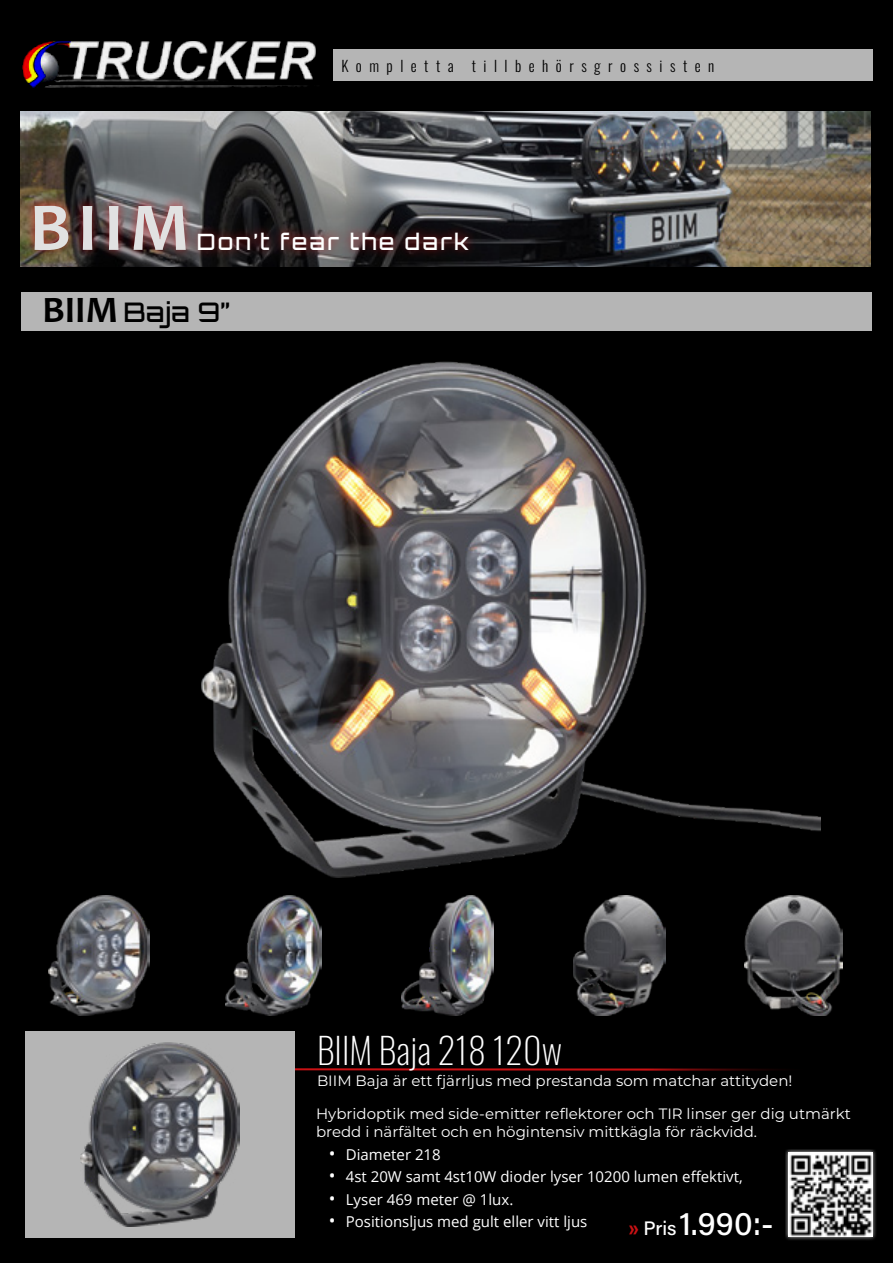
<style>
.page{position:relative;width:893px;height:1263px;background:#000}
.page>*{position:absolute;margin:0;border:0;box-sizing:border-box;transform-origin:0 0}
.t1{font:700 69px "Candara";color:#e1e1e1}
.t2{font:200 36px "Oswald";color:#fff}
.t3{font:500 33px "Acumin Pro";color:#fff}
.t4{font:500 27px "Orbitron";color:#000}
.t5{font:500 22.5px "Orbitron";letter-spacing:.1em;color:#fff}
.t6{font:15px/18px "Montserrat";color:#fff}
.t7{font:15px "Open Sans";color:#fff}
.t8{font:300 15px "Oswald";letter-spacing:.5em;color:#000}
.s1{font-family:"Candara";font-weight:700;font-size:37.5px}
.s2{font-size:18px}
.s3{font-family:"Aktiv Grotesk";font-size:19.5px;color:#ca1114}
.s4{font-size:19.5px}
</style>
<div class="page">
<img style="left:21px;top:112px;width:850px;height:155px">
<div style="left:25px;top:196px;width:453px;height:63px;background:#cd1719;opacity:.64"></div>
<img style="left:22px;top:41px;width:294px;height:47px">
<div style="left:333px;top:49px;width:540px;height:32px;background:#b5b5b5"></div>
<hr style="left:295px;top:1068px;width:525px;height:3px;background:#ca1114">
<div style="left:25px;top:1031px;width:269px;height:207px;background:#b5b5b5"></div>
<img style="left:80px;top:1042px;width:159px;height:184px">
<div style="left:785px;top:1149px;width:92px;height:92px;background:#fff;opacity:.75"></div>
<img style="left:789px;top:1152px;width:84px;height:85px">
<div style="left:21px;top:292px;width:851px;height:39px;background:#b5b5b5"></div>
<img style="left:201px;top:361px;width:619px;height:516px">
<img style="left:573px;top:895px;width:93px;height:121px">
<img style="left:745px;top:895px;width:97px;height:121px">
<img style="left:401px;top:895px;width:92px;height:121px">
<img style="left:226px;top:895px;width:95px;height:121px">
<img style="left:48px;top:895px;width:102px;height:121px">
<p class="t8" style="left:341px;top:52px;width:374px">Kompletta tillbehörsgrossisten</p>
<h1 class="t1" style="left:30px;top:184px;width:162px">BIIM</h1>
<h3 class="t5" style="left:197px;top:228px;width:274px">Don’t fear the dark</h3>
<h3 class="t4" style="left:42px;top:296px;width:189px"><span class="s1">BIIM</span> Baja 9”</h3>
<h2 class="t2" style="left:317px;top:1018px;width:247px">BIIM Baja 218 120w</h2>
<p class="t6" style="left:317px;top:1071px;width:477px">BIIM Baja är ett fjärrljus med prestanda som matchar attityden!</p>
<p class="t6" style="left:316px;top:1104px;width:536px">Hybridoptik med side-emitter reflektorer och TIR linser ger dig utmärkt bredd i närfältet och en högintensiv mittkägla för räckvidd.</p>
<p class="t7" style="left:329px;top:1144px;width:113px"><span class="s2">•</span> Diameter 218</p>
<p class="t7" style="left:329px;top:1166px;width:415px"><span class="s2">•</span> 4st 20W samt 4st10W dioder lyser 10200 lumen effektivt,</p>
<p class="t7" style="left:329px;top:1189px;width:186px"><span class="s2">•</span> Lyser 469 meter @ 1lux.</p>
<p class="t7" style="left:329px;top:1211px;width:260px"><span class="s2">•</span> Positionsljus med gult eller vitt ljus</p>
<h3 class="t3" style="left:629px;top:1200px;width:146px"><span class="s3">»</span> <span class="s4">Pris</span> 1.990:-</h3>
</div>
